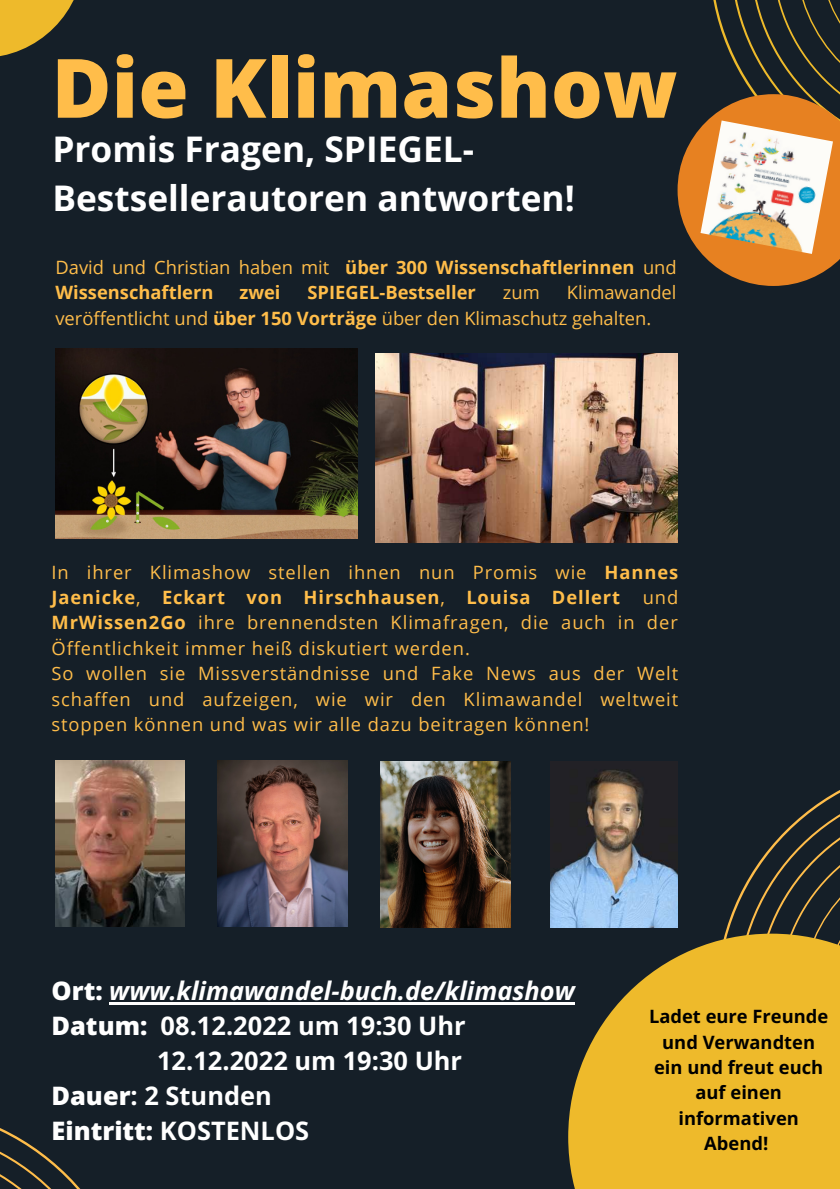
<style>
.page{position:relative;width:840px;height:1189px;background:#fff}
.page>*{position:absolute;margin:0;border:0;box-sizing:border-box;transform-origin:0 0}
.t1{font:800 81.8px "Open Sans";color:#ffbd4a}
.t2{font:700 35.2px/48.8px "Open Sans";color:#fff}
.t3{font:700 25.4px "Open Sans";color:#fff}
.t4{font:italic 700 25.4px "Open Sans";color:#fff}
.t5{font:800 25.4px "Open Sans";color:#fff}
.t6{font:18.4px/25.4px "Open Sans";letter-spacing:.05em;color:#ffbd4a}
.t7{font:700 18.4px/25.4px "Open Sans";color:#ffbd4a}
.t8{font:18.4px/25.4px "Open Sans";color:#ffbd4a}
.t9{font:700 18.4px/25.4px "Open Sans";color:#000;text-align:center}
.s1{font-weight:400}
.s2{font-weight:700}
.s3{font-weight:800;font-style:normal}
.s4{font-weight:800}
</style>
<div class="page">
<div style="left:0;top:0;width:840px;height:1188px;background:#151f28"></div>
<svg style="left:737px;top:790px;width:103px;height:143px"></svg>
<svg style="left:568px;top:933px;width:272px;height:255px;background:#d1a52a"></svg>
<svg style="left:0;top:0;width:74px;height:56px"></svg>
<hr style="left:109px;top:1002px;width:466px;height:2px;background:#fff">
<svg style="left:0;top:1128px;width:80px;height:60px"></svg>
<svg style="left:678px;top:0;width:162px;height:286px"></svg>
<img style="left:55px;top:348px;width:303px;height:190px">
<img style="left:381px;top:761px;width:130px;height:166px">
<img style="left:550px;top:761px;width:128px;height:166px">
<img style="left:218px;top:760px;width:130px;height:166px">
<img style="left:55px;top:760px;width:130px;height:166px">
<img style="left:375px;top:353px;width:302px;height:189px">
<img style="left:701px;top:120px;width:132px;height:134px">
<h1 class="t1" style="left:52px;top:26px;width:628px">Die Klimashow</h1>
<h2 class="t2" style="left:52px;top:124px;width:524px">Promis Fragen, SPIEGEL-<br>Bestsellerautoren antworten!</h2>
<p class="t7" style="left:55px;top:254px;width:623px"><span class="s1">David und Christian haben mit</span> über 300 Wissenschaftlerinnen <span class="s1">und<br></span>Wissenschaftlern</p>
<p class="t8" style="left:55px;top:279px;width:623px;text-indent:511px">Klimawandel veröffentlicht und <span class="s2">über 150 Vorträge</span> über den Klimaschutz gehalten.</p>
<p class="t7" style="left:239px;top:279px;width:43px">zwei</p>
<p class="t7" style="left:308px;top:279px;width:170px">SPIEGEL-Bestseller</p>
<p class="t6" style="left:503px;top:279px;width:38px">zum</p>
<p class="t6" style="left:52px;top:558px;width:628px">In ihrer Klimashow stellen ihnen nun Promis wie <span class="s2">Hannes Jaenicke</span>, <span class="s2">Eckart von Hirschhausen</span>, <span class="s2">Louisa Dellert</span> und <span class="s2">MrWissen2Go</span> ihre brennendsten Klimafragen, die auch in der Öffentlichkeit immer heiß diskutiert werden.<br>So wollen sie Missverständnisse und Fake News aus der Welt schaffen und aufzeigen, wie wir den Klimawandel weltweit stoppen können und was wir alle dazu beitragen können!</p>
<h3 class="t4" style="left:52px;top:973px;width:525px"><span class="s3">Ort:</span> www.klimawandel-buch.de/klimashow</h3>
<h3 class="t3" style="left:52px;top:1008px;width:416px"><span class="s4">Datum:</span> 08.12.2022 um 19:30 Uhr</h3>
<h3 class="t3" style="left:157px;top:1043px;width:307px">12.12.2022 um 19:30 Uhr</h3>
<h3 class="t3" style="left:52px;top:1078px;width:222px"><span class="s4">Dauer</span>: 2 Stunden</h3>
<h3 class="t5" style="left:52px;top:1113px;width:259px">Eintritt: <span class="s2">KOSTENLOS</span></h3>
<p class="t9" style="left:649px;top:1002px;width:181px">Ladet eure Freunde und Verwandten ein und freut euch auf einen informativen<br>Abend!</p>
</div>
